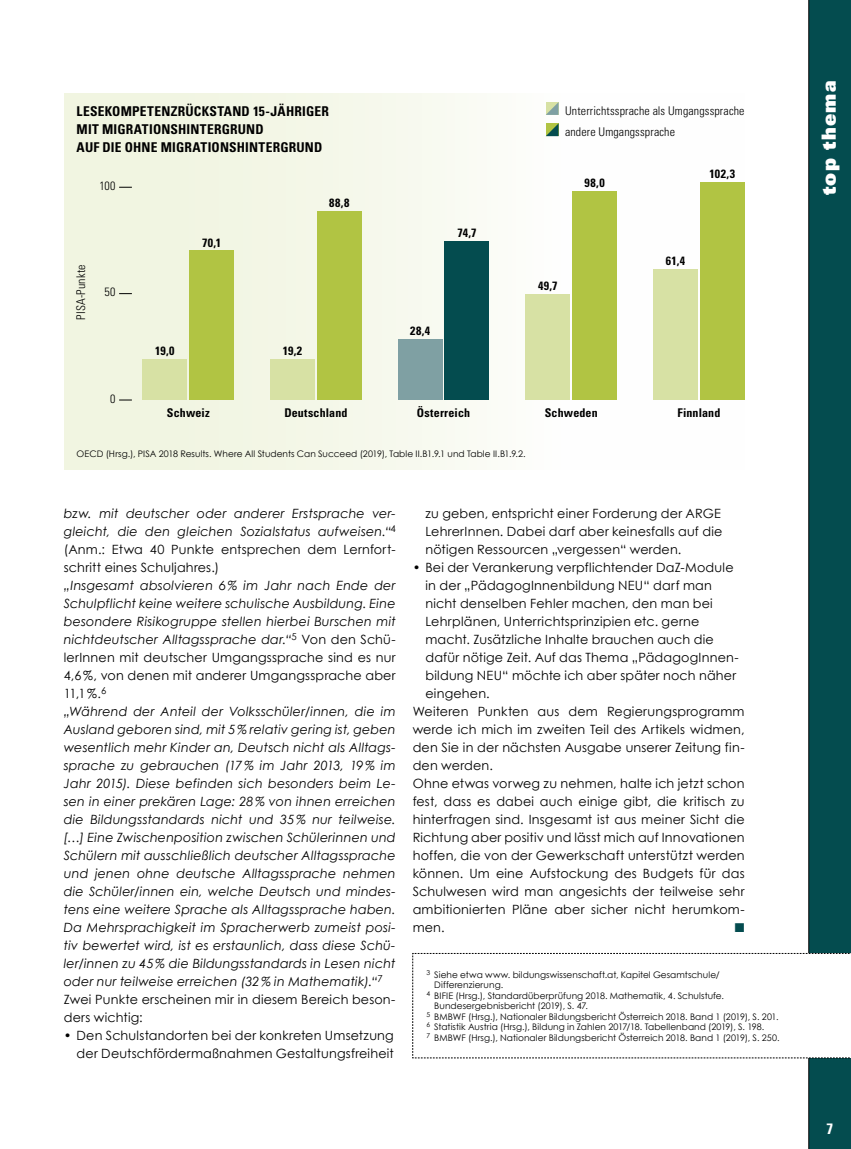
<style>
.page{position:relative;width:851px;height:1149px;background:#fff}
.page>*{position:absolute;margin:0;border:0;box-sizing:border-box;transform-origin:0 0}
.t1{font:900 19.5px "Univers";letter-spacing:.055em;color:#fff}
.t2{font:700 condensed 15px "Univers";color:#fff}
.t3{font:700 condensed 13.5px/18px "Univers";letter-spacing:.015em;color:#000}
.t4{font:italic 12.75px/18px "Century Gothic";letter-spacing:.01em;color:#000;text-align:justify}
.t5{font:12.75px/18px "Century Gothic";letter-spacing:.015em;color:#000;text-align:right}
.t6{font:12.75px "Zapf Dingbats ITC";color:#044c4f}
.t7{font:700 condensed 12px "Univers";letter-spacing:.01em;color:#000}
.t8{font:300 condensed 12px/21.3px "Univers";letter-spacing:.01em;color:#000}
.t9{font:9px "Century Gothic";letter-spacing:.005em;color:#000}
.s1{font-style:normal}
</style>
<div class="page">
<div style="left:808px;top:0;width:42px;height:1148px;background:#044c4f"></div>
<div style="left:64px;top:94px;width:680px;height:376px;background:linear-gradient(to right,#eef3dc,#fff)"></div>
<svg style="left:412px;top:952px;width:438px;height:106px"></svg>
<div style="left:699px;top:182px;width:45px;height:218px;background:#b1c443"></div>
<div style="left:572px;top:191px;width:45px;height:209px;background:#b1c443"></div>
<div style="left:444px;top:241px;width:45px;height:159px;background:#044c4f"></div>
<div style="left:317px;top:211px;width:44px;height:189px;background:#b1c443"></div>
<div style="left:189px;top:251px;width:45px;height:149px;background:#b1c443"></div>
<div style="left:653px;top:269px;width:44px;height:131px;background:#d7e1a4"></div>
<div style="left:525px;top:294px;width:45px;height:106px;background:#d7e1a4"></div>
<div style="left:398px;top:339px;width:44px;height:61px;background:#7fa0a3"></div>
<div style="left:270px;top:359px;width:45px;height:41px;background:#d7e1a4"></div>
<div style="left:142px;top:359px;width:45px;height:41px;background:#d7e1a4"></div>
<svg style="left:119px;top:399px;width:13px;height:1px"></svg>
<svg style="left:119px;top:293px;width:13px;height:1px"></svg>
<svg style="left:119px;top:187px;width:13px;height:1px"></svg>
<svg style="left:545px;top:102px;width:13px;height:13px"></svg>
<svg style="left:545px;top:123px;width:13px;height:13px"></svg>
<p class="t3" style="left:77px;top:102px;width:254px">LESEKOMPETENZRÜCKSTAND 15-JÄHRIGER<br>MIT MIGRATIONSHINTERGRUND<br>AUF DIE OHNE MIGRATIONSHINTERGRUND</p>
<p class="t8" style="left:99px;top:175px;width:18px">100</p>
<p class="t8" style="left:70px;top:320px;width:57px;rotate:-90deg">PISA-Punkte</p>
<p class="t8" style="left:104px;top:281px;width:13px">50</p>
<p class="t8" style="left:110px;top:388px;width:7px">0</p>
<p class="t7" style="left:202px;top:235px;width:21px">70,1</p>
<p class="t7" style="left:155px;top:343px;width:21px">19,0</p>
<p class="t7" style="left:329px;top:195px;width:22px">88,8</p>
<p class="t7" style="left:283px;top:343px;width:21px">19,2</p>
<p class="t7" style="left:457px;top:225px;width:21px">74,7</p>
<p class="t7" style="left:410px;top:323px;width:22px">28,4</p>
<p class="t8" style="left:565px;top:100px;width:181px">Unterrichtssprache als Umgangssprache andere Umgangssprache</p>
<p class="t7" style="left:584px;top:175px;width:22px">98,0</p>
<p class="t7" style="left:709px;top:166px;width:27px">102,3</p>
<p class="t7" style="left:538px;top:278px;width:21px">49,7</p>
<p class="t7" style="left:665px;top:253px;width:21px">61,4</p>
<p class="t7" style="left:167px;top:405px;width:44px">Schweiz</p>
<p class="t7" style="left:284px;top:405px;width:65px">Deutschland</p>
<p class="t7" style="left:417px;top:405px;width:55px">Österreich</p>
<p class="t7" style="left:544px;top:405px;width:55px">Schweden</p>
<p class="t9" style="left:77px;top:448px;width:450px">OECD (Hrsg.), PISA 2018 Results. Where All Students Can Succeed (2019), Table II.B1.9.1 und Table II.B1.9.2.</p>
<p class="t7" style="left:677px;top:405px;width:44px">Finnland</p>
<p class="t4" style="left:64px;top:504px;width:333px">bzw. mit deutscher oder anderer Erstsprache ver&shy;gleicht, die den gleichen Sozialstatus aufweisen.“<sup>4 </sup><span class="s1">(Anm.: Etwa 40 Punkte entsprechen dem Lernfort&shy;schritt eines Schuljahres.)</span></p>
<p class="t4" style="left:64px;top:576px;width:333px;text-align:left">„Insgesamt absolvieren 6% im Jahr nach Ende der Schulpflicht keine weitere schulische Ausbildung. Eine besondere Risikogruppe stellen hierbei Burschen mit nichtdeutscher Alltagssprache dar.“<sup>5</sup> <span class="s1">Von den Schü&shy;lerInnen mit deutscher Umgangssprache sind es nur 4,6%, von denen mit anderer Umgangssprache aber 11,1%.</span><sup>6<br></sup>„Während der Anteil der Volksschüler/innen, die im Ausland geboren sind, mit 5% relativ gering ist, geben wesentlich mehr Kinder an, Deutsch nicht als Alltags&shy;sprache zu gebrauchen (17% im Jahr 2013, 19% im Jahr 2015). Diese befinden sich besonders beim Le&shy;sen in einer prekären Lage: 28% von ihnen erreichen die Bildungsstandards nicht und 35% nur teilweise. […] Eine Zwischenposition zwischen Schülerinnen und Schülern mit ausschließlich deutscher Alltagssprache und jenen ohne deutsche Alltagssprache nehmen die Schüler/innen ein, welche Deutsch und mindes&shy;tens eine weitere Sprache als Alltagssprache haben.<br>Da Mehrsprachigkeit im Spracherwerb zumeist posi&shy;tiv bewertet wird, ist es erstaunlich, dass diese Schü&shy;ler/innen zu 45% die Bildungsstandards in Lesen nicht oder nur teilweise erreichen (32% in Mathematik).“<sup>7<br></sup><span class="s1">Zwei Punkte erscheinen mir in diesem Bereich beson&shy;ders wichtig:</span></p>
<p class="t5" style="left:64px;top:1026px;width:331px">• Den Schulstandorten bei der konkreten Umsetzung der Deutschfördermaßnahmen Gestaltungsfreiheit</p>
<p class="t5" style="left:425px;top:504px;width:298px;text-align:justify">zu geben, entspricht einer Forderung der ARGE LehrerInnen. Dabei darf aber keinesfalls auf die nötigen Ressourcen „vergessen“ werden.</p>
<p class="t5" style="left:412px;top:558px;width:322px">• Bei der Verankerung verpflichtender DaZ-Module</p>
<p class="t5" style="left:425px;top:576px;width:288px">in der „PädagogInnenbildung NEU“ darf man</p>
<p class="t5" style="left:425px;top:594px;width:289px">nicht denselben Fehler machen, den man bei</p>
<p class="t5" style="left:425px;top:612px;width:275px">Lehrplänen, Unterrichtsprinzipien etc. gerne</p>
<p class="t5" style="left:425px;top:630px;width:290px">macht. Zusätzliche Inhalte brauchen auch die</p>
<p class="t5" style="left:425px;top:648px;width:314px">dafür nötige Zeit. Auf das Thema „PädagogInnen-</p>
<p class="t5" style="left:425px;top:666px;width:312px">bildung NEU“ möchte ich aber später noch näher</p>
<p class="t5" style="left:425px;top:684px;width:66px">eingehen.</p>
<p class="t5" style="left:412px;top:702px;width:333px">Weiteren Punkten aus dem Regierungsprogramm</p>
<p class="t5" style="left:412px;top:720px;width:333px">werde ich mich im zweiten Teil des Artikels widmen,</p>
<p class="t5" style="left:412px;top:738px;width:333px">den Sie in der nächsten Ausgabe unserer Zeitung fin-</p>
<p class="t5" style="left:412px;top:756px;width:82px">den werden.</p>
<p class="t5" style="left:412px;top:774px;width:333px">Ohne etwas vorweg zu nehmen, halte ich jetzt schon</p>
<p class="t5" style="left:412px;top:792px;width:333px">fest, dass es dabei auch einige gibt, die kritisch zu</p>
<p class="t5" style="left:412px;top:810px;width:333px">hinterfragen sind. Insgesamt ist aus meiner Sicht die</p>
<p class="t5" style="left:412px;top:828px;width:333px">Richtung aber positiv und lässt mich auf Innovationen</p>
<p class="t5" style="left:412px;top:846px;width:333px">hoffen, die von der Gewerkschaft unterstützt werden</p>
<p class="t5" style="left:412px;top:864px;width:333px">können. Um eine Aufstockung des Budgets für das</p>
<p class="t5" style="left:412px;top:882px;width:333px">Schulwesen wird man angesichts der teilweise sehr</p>
<p class="t5" style="left:412px;top:900px;width:333px">ambitionierten Pläne aber sicher nicht herumkom-</p>
<p class="t5" style="left:412px;top:918px;width:33px">men.</p>
<p class="t6" style="left:734px;top:921px;width:11px">■</p>
<p class="t9" style="left:426px;top:968px;width:295px"><sup>3</sup> Siehe etwa www. bildungswissenschaft.at, Kapitel Gesamtschule/</p>
<p class="t9" style="left:434px;top:978px;width:70px">Differenzierung.</p>
<p class="t9" style="left:426px;top:989px;width:299px"><sup>4</sup> BIFIE (Hrsg.), Standardüberprüfung 2018. Mathematik, 4. Schulstufe.</p>
<p class="t9" style="left:434px;top:999px;width:155px">Bundesergebnisbericht (2019), S. 47.</p>
<p class="t9" style="left:426px;top:1010px;width:353px"><sup>5</sup> BMBWF (Hrsg.), Nationaler Bildungsbericht Österreich 2018. Band 1 (2019), S. 201.</p>
<p class="t9" style="left:426px;top:1020px;width:339px"><sup>6</sup> Statistik Austria (Hrsg.), Bildung in Zahlen 2017/18. Tabellenband (2019), S. 198.</p>
<p class="t9" style="left:426px;top:1031px;width:354px"><sup>7</sup> BMBWF (Hrsg.), Nationaler Bildungsbericht Österreich 2018. Band 1 (2019), S. 250.</p>
<h1 class="t1" style="left:815px;top:195px;width:116px;rotate:-90deg">top thema</h1>
<p class="t2" style="left:826px;top:1118px;width:8px">7</p>
</div>
